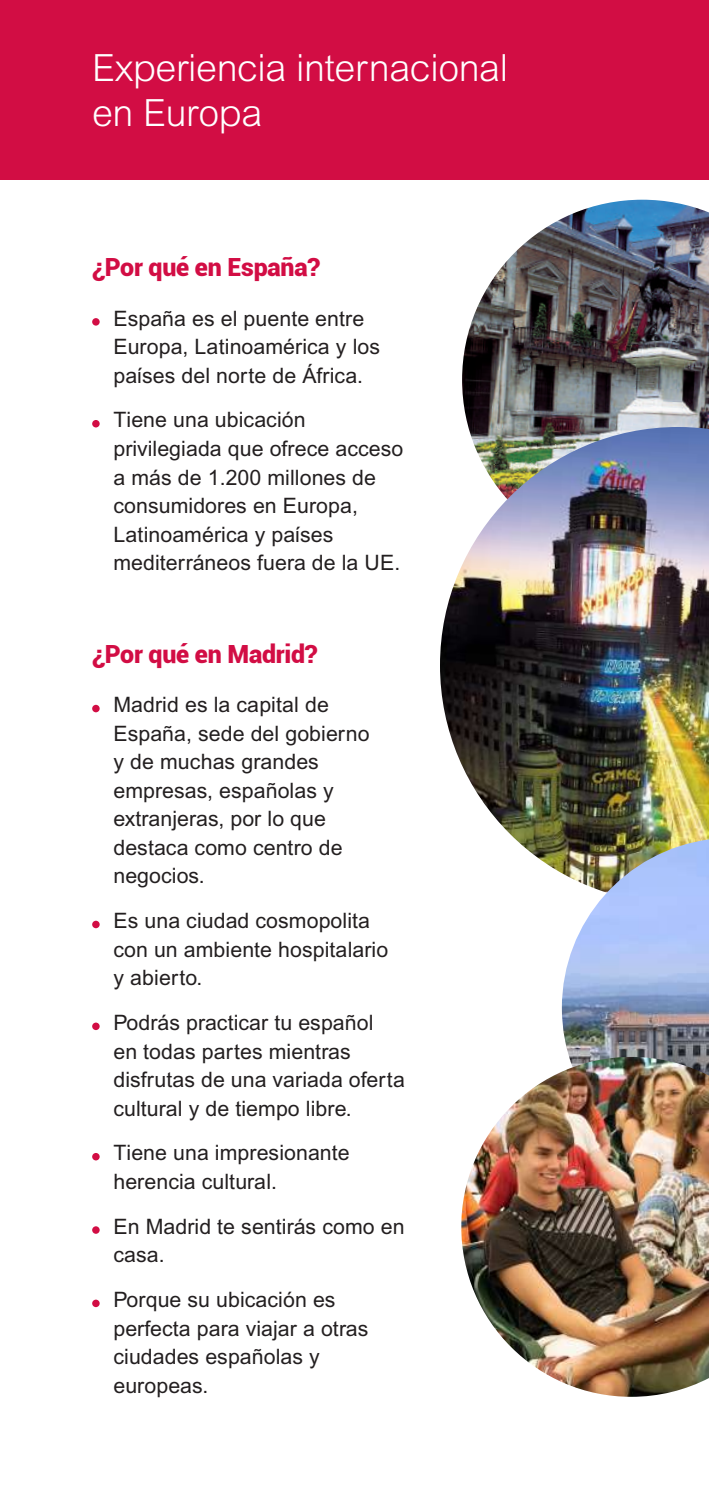
<style>
.page{position:relative;width:709px;height:1489px;background:#fff}
.page>*{position:absolute;margin:0;border:0;box-sizing:border-box;transform-origin:0 0}
.t1{font:300 37.5px/45px "Arial MT Pro";letter-spacing:-.01em;color:#fff}
.t2{font:900 25px "Roboto";letter-spacing:-.01em;color:#d20d44}
.t3{font:21.25px/28.5px "Arial MT Pro";letter-spacing:.005em;color:#231f20}
</style>
<div class="page">
<div style="left:0;top:0;width:709px;height:179px;background:#d20d44"></div>
<div style="left:92px;top:318px;width:8px;height:7px;background:#d20d44;border-radius:50%"></div>
<div style="left:92px;top:420px;width:8px;height:7px;background:#d20d44;border-radius:50%"></div>
<div style="left:92px;top:704px;width:8px;height:8px;background:#d20d44;border-radius:50%"></div>
<div style="left:92px;top:920px;width:8px;height:8px;background:#d20d44;border-radius:50%"></div>
<div style="left:92px;top:1022px;width:8px;height:8px;background:#d20d44;border-radius:50%"></div>
<svg style="left:92px;top:1152px;width:8px;height:8px"></svg>
<div style="left:92px;top:1226px;width:8px;height:7px;background:#d20d44;border-radius:50%"></div>
<div style="left:92px;top:1299px;width:8px;height:7px;background:#d20d44;border-radius:50%"></div>
<img style="left:462px;top:200px;width:247px;height:227px">
<img style="left:440px;top:427px;width:269px;height:447px">
<img style="left:562px;top:839px;width:147px;height:217px">
<img style="left:461px;top:1056px;width:248px;height:340px">
<h1 class="t1" style="left:92px;top:46px;width:417px">Experiencia internacional en Europa</h1>
<p class="t2" style="left:92px;top:249px;width:229px">¿Por qué en España?</p>
<p class="t3" style="left:113px;top:305px;width:268px">España es el puente entre<br>Europa, Latinoamérica y los países del norte de África.</p>
<p class="t3" style="left:113px;top:407px;width:291px">Tiene una ubicación privilegiada que ofrece acceso a más de 1.200 millones de consumidores en Europa,<br>Latinoamérica y países mediterráneos fuera de la UE.</p>
<p class="t2" style="left:92px;top:636px;width:227px">¿Por qué en Madrid?</p>
<p class="t3" style="left:113px;top:691px;width:258px">Madrid es la capital de<br>España, sede del gobierno y de muchas grandes empresas, españolas y extranjeras, por lo que destaca como centro de negocios.</p>
<p class="t3" style="left:113px;top:907px;width:276px">Es una ciudad cosmopolita con un ambiente hospitalario y abierto.</p>
<p class="t3" style="left:113px;top:1009px;width:293px">Podrás practicar tu español<br>en todas partes mientras disfrutas de una variada oferta cultural y de tiempo libre.</p>
<p class="t3" style="left:113px;top:1139px;width:238px">Tiene una impresionante herencia cultural.</p>
<p class="t3" style="left:113px;top:1212px;width:292px">En Madrid te sentirás como en casa.</p>
<p class="t3" style="left:113px;top:1286px;width:256px">Porque su ubicación es perfecta para viajar a otras ciudades españolas y europeas.</p>
</div>
